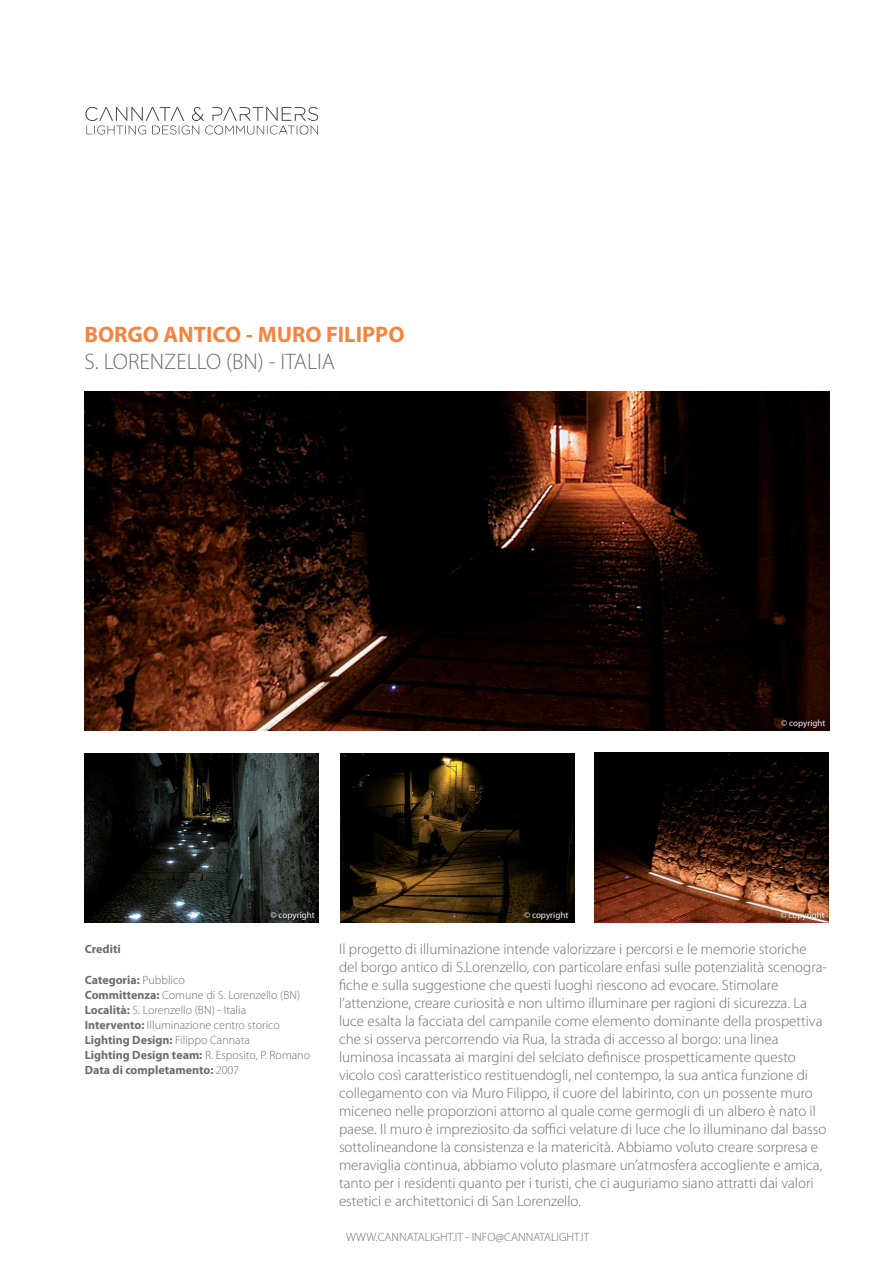
<style>
.page{position:relative;width:893px;height:1263px;background:#fff}
.page>*{position:absolute;margin:0;border:0;box-sizing:border-box;transform-origin:0 0}
.t1{font:700 22.5px "Myriad Pro";color:#f58441}
.t2{font:300 22.5px "Myriad Pro";color:#6c6d70}
.t3{font:300 15px/18px "Myriad Pro";color:#6c6d70}
.t4{font:300 12px/15px "Myriad Pro";color:#6c6d70}
.t5{font:700 12px "Myriad Pro";color:#6c6d70}
.t6{font:9px "Myriad Pro";color:#f2f3f4}
.s1{font-weight:700}
</style>
<div class="page">
<svg style="left:85px;top:107px;width:233px;height:28px"></svg>
<img style="left:85px;top:391px;width:744px;height:339px">
<img style="left:85px;top:753px;width:234px;height:170px">
<img style="left:340px;top:753px;width:234px;height:169px">
<img style="left:595px;top:752px;width:234px;height:171px">
<h1 class="t1" style="left:85px;top:319px;width:321px">BORGO ANTICO - MURO FILIPPO</h1>
<h1 class="t2" style="left:85px;top:349px;width:252px">S. LORENZELLO (BN) - ITALIA</h1>
<p class="t6" style="left:781px;top:717px;width:46px">© copyright</p>
<p class="t6" style="left:271px;top:910px;width:46px">© copyright</p>
<p class="t6" style="left:524px;top:910px;width:46px">© copyright</p>
<p class="t6" style="left:781px;top:910px;width:46px">© copyright</p>
<p class="t5" style="left:85px;top:941px;width:38px">Crediti</p>
<p class="t4" style="left:85px;top:973px;width:227px"><span class="s1">Categoria:</span> Pubblico<br><span class="s1">Committenza:</span> Comune di S. Lorenzello (BN)<br><span class="s1">Località:</span> S. Lorenzello (BN) - Italia<br><span class="s1">Intervento:</span> Illuminazione centro storico <span class="s1">Lighting Design:</span> Filippo Cannata<br><span class="s1">Lighting Design team:</span> R. Esposito, P. Romano <span class="s1">Data di completamento:</span> 2007</p>
<p class="t3" style="left:339px;top:940px;width:489px">Il progetto di illuminazione intende valorizzare i percorsi e le memorie storiche del borgo antico di S.Lorenzello, con particolare enfasi sulle potenzialità scenogra&shy;fiche e sulla suggestione che questi luoghi riescono ad evocare. Stimolare l’attenzione, creare curiosità e non ultimo illuminare per ragioni di sicurezza. La luce esalta la facciata del campanile come elemento dominante della prospettiva che si osserva percorrendo via Rua, la strada di accesso al borgo: una linea luminosa incassata ai margini del selciato definisce prospetticamente questo vicolo così caratteristico restituendogli, nel contempo, la sua antica funzione di collegamento con via Muro Filippo, il cuore del labirinto, con un possente muro miceneo nelle proporzioni attorno al quale come germogli di un albero è nato il paese. Il muro è impreziosito da soffici velature di luce che lo illuminano dal basso sottolineandone la consistenza e la matericità. Abbiamo voluto creare sorpresa e meraviglia continua, abbiamo voluto plasmare un’atmosfera accogliente e amica, tanto per i residenti quanto per i turisti, che ci auguriamo siano attratti dai valori estetici e architettonici di San Lorenzello.</p>
<p class="t4" style="left:346px;top:1229px;width:245px">WWW.CANNATALIGHT.IT - INFO@CANNATALIGHT.IT</p>
</div>
